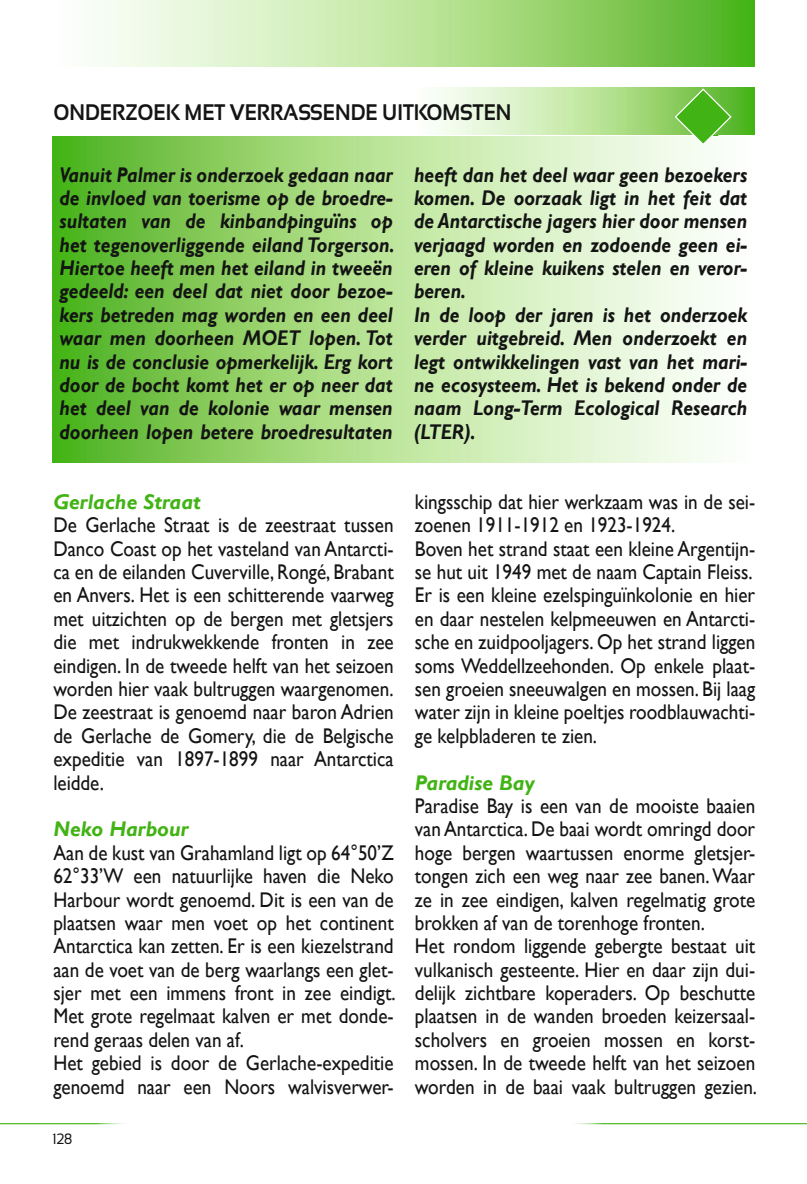
<style>
.page{position:relative;width:807px;height:1184px;background:#fff}
.page>*{position:absolute;margin:0;border:0;box-sizing:border-box;transform-origin:0 0}
.t1{font:700 22.5px "Sansation";color:#131413;scale:.9 1}
.t2{font:21.25px/23.5px "Gill Sans";color:#131413;scale:.9 1}
.t3{font:italic 700 21.25px/23.5px "Gill Sans";color:#131413;text-align:justify;scale:.9 1}
.t4{font:italic 700 21.25px "Gill Sans";color:#41b314}
.t5{font:15px "Sansation";color:#131413;scale:.9 1}
</style>
<div class="page">
<svg style="left:100px;top:0;width:654px;height:67px;background:#b0de92"></svg>
<svg style="left:52px;top:136px;width:656px;height:326px;background:#b0de91"></svg>
<svg style="left:437px;top:88px;width:317px;height:47px;background:#c1e6a7"></svg>
<svg style="left:673px;top:87px;width:66px;height:59px;background:#7ac756"></svg>
<hr style="left:0;top:1123px;width:132px;height:1px;background:#41b314">
<hr style="left:566px;top:1123px;width:241px;height:1px;background:#41b314">
<p class="t1" style="left:53px;top:99px;width:510px">ONDERZOEK MET VERRASSENDE UITKOMSTEN</p>
<p class="t3" style="left:60px;top:163px;width:374px">Vanuit Palmer is onderzoek gedaan naar de invloed van toerisme op de broedre&shy;sultaten van de kinbandpinguïns op het tegenoverliggende eiland Torgerson.<br>Hiertoe heeft men het eiland in tweeën gedeeld: een deel dat niet door bezoe&shy;kers betreden mag worden en een deel waar men doorheen MOET lopen. Tot nu is de conclusie opmerkelijk. Erg kort door de bocht komt het er op neer dat het deel van de kolonie waar mensen doorheen lopen betere broedresultaten</p>
<p class="t3" style="left:414px;top:163px;width:372px;text-align:left">heeft dan het deel waar geen bezoekers komen. De oorzaak ligt in het feit dat de Antarctische jagers hier door mensen verjaagd worden en zodoende geen ei&shy;eren of kleine kuikens stelen en veror&shy;beren.<br>In de loop der jaren is het onderzoek verder uitgebreid. Men onderzoekt en legt ontwikkelingen vast van het mari&shy;ne ecosysteem. Het is bekend onder de naam Long-Term Ecological Research (LTER).</p>
<p class="t4" style="left:53px;top:489px;width:149px">Gerlache Straat</p>
<p class="t2" style="left:53px;top:514px;width:379px;text-align:justify">De Gerlache Straat is de zeestraat tussen Danco Coast op het vasteland van Antarcti&shy;ca en de eilanden Cuverville, Rongé, Brabant en Anvers. Het is een schitterende vaarweg met uitzichten op de bergen met gletsjers die met indrukwekkende fronten in zee eindigen. In de tweede helft van het seizoen worden hier vaak bultruggen waargenomen.<br>De zeestraat is genoemd naar baron Adrien de Gerlache de Gomery, die de Belgische expeditie van 1897-1899 naar Antarctica leidde.</p>
<p class="t4" style="left:53px;top:816px;width:137px">Neko Harbour</p>
<p class="t2" style="left:53px;top:841px;width:382px">Aan de kust van Grahamland ligt op 64°50’Z 62°33’W een natuurlijke haven die Neko Harbour wordt genoemd. Dit is een van de plaatsen waar men voet op het continent Antarctica kan zetten. Er is een kiezelstrand aan de voet van de berg waarlangs een glet&shy;sjer met een immens front in zee eindigt.<br>Met grote regelmaat kalven er met donde&shy;rend geraas delen van af.<br>Het gebied is door de Gerlache-expeditie genoemd naar een Noors walvisverwer-</p>
<p class="t5" style="left:52px;top:1130px;width:24px">128</p>
<p class="t2" style="left:415px;top:490px;width:379px">kingsschip dat hier werkzaam was in de sei&shy;zoenen 1911-1912 en 1923-1924.<br>Boven het strand staat een kleine Argentijn&shy;se hut uit 1949 met de naam Captain Fleiss.<br>Er is een kleine ezelspinguïnkolonie en hier en daar nestelen kelpmeeuwen en Antarcti&shy;sche en zuidpooljagers. Op het strand liggen soms Weddellzeehonden. Op enkele plaat&shy;sen groeien sneeuwalgen en mossen. Bij laag water zijn in kleine poeltjes roodblauwachti&shy;ge kelpbladeren te zien.</p>
<p class="t4" style="left:415px;top:770px;width:121px">Paradise Bay</p>
<p class="t2" style="left:415px;top:794px;width:381px">Paradise Bay is een van de mooiste baaien van Antarctica. De baai wordt omringd door hoge bergen waartussen enorme gletsjer&shy;tongen zich een weg naar zee banen. Waar ze in zee eindigen, kalven regelmatig grote brokken af van de torenhoge fronten.<br>Het rondom liggende gebergte bestaat uit vulkanisch gesteente. Hier en daar zijn dui&shy;delijk zichtbare koperaders. Op beschutte plaatsen in de wanden broeden keizersaal&shy;scholvers en groeien mossen en korst&shy;mossen. In de tweede helft van het seizoen worden in de baai vaak bultruggen gezien.</p>
</div>
